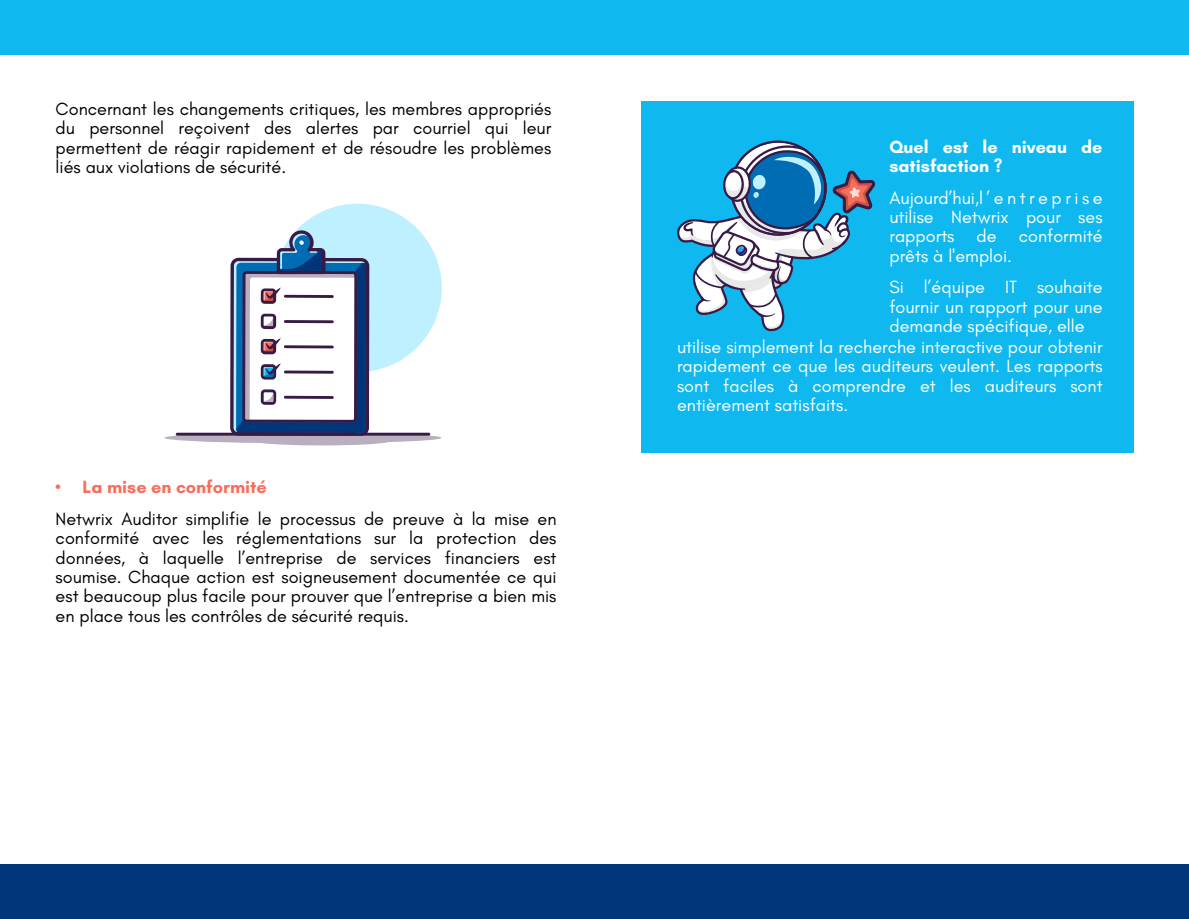
<style>
.page{position:relative;width:1189px;height:919px;background:#fff}
.page>*{position:absolute;margin:0;border:0;box-sizing:border-box;transform-origin:0 0}
.t1{font:18px/19.5px "Glacial Indifference";color:#000;text-align:justify}
.t2{font:18px/19.5px "Glacial Indifference";color:#fff;text-align:justify}
.t3{font:700 18px/19.5px "Glacial Indifference";color:#fff}
.t4{font:700 18px "Glacial Indifference";color:#f66f5d}
</style>
<div class="page">
<div style="left:0;top:0;width:1188px;height:54px;background:#0fb9f0"></div>
<div style="left:0;top:864px;width:1188px;height:54px;background:#00357a"></div>
<div style="left:641px;top:101px;width:492px;height:351px;background:#0fb9f0"></div>
<svg style="left:677px;top:140px;width:198px;height:191px"></svg>
<div style="left:273px;top:204px;width:169px;height:168px;background:#bff0ff;border-radius:50%"></div>
<svg style="left:164px;top:230px;width:277px;height:215px"></svg>
<hr style="left:284px;top:396px;width:50px;height:3px;background:#371a45">
<p class="t1" style="left:56px;top:101px;width:497px">Concernant les changements critiques, les membres appropriés du personnel reçoivent des alertes par courriel qui leur permettent de réagir rapidement et de résoudre les problèmes liés aux violations de sécurité.</p>
<p class="t4" style="left:56px;top:479px;width:213px">• La mise en conformité</p>
<p class="t1" style="left:56px;top:510px;width:502px">Netwrix Auditor simplifie le processus de preuve à la mise en conformité avec les réglementations sur la protection des données, à laquelle l’entreprise de services financiers est soumise. Chaque action est soigneusement documentée ce qui est beaucoup plus facile pour prouver que l’entreprise a bien mis en place tous les contrôles de sécurité requis.</p>
<p class="t3" style="left:889px;top:138px;width:215px">Quel est le niveau de satisfaction ?</p>
<p class="t2" style="left:889px;top:189px;width:215px">Aujourd’hui,l ’ e n t r e p r i s e utilise Netwrix pour ses rapports de conformité prêts à l'emploi.</p>
<p class="t2" style="left:889px;top:279px;width:215px">Si l’équipe IT souhaite</p>
<p class="t2" style="left:889px;top:298px;width:215px">fournir un rapport pour une</p>
<p class="t2" style="left:889px;top:318px;width:197px">demande spécifique, elle</p>
<p class="t2" style="left:677px;top:338px;width:427px">utilise simplement la recherche interactive pour obtenir</p>
<p class="t2" style="left:677px;top:358px;width:427px">rapidement ce que les auditeurs veulent. Les rapports</p>
<p class="t2" style="left:677px;top:377px;width:427px">sont faciles à comprendre et les auditeurs sont</p>
<p class="t2" style="left:677px;top:397px;width:173px">entièrement satisfaits.</p>
</div>
